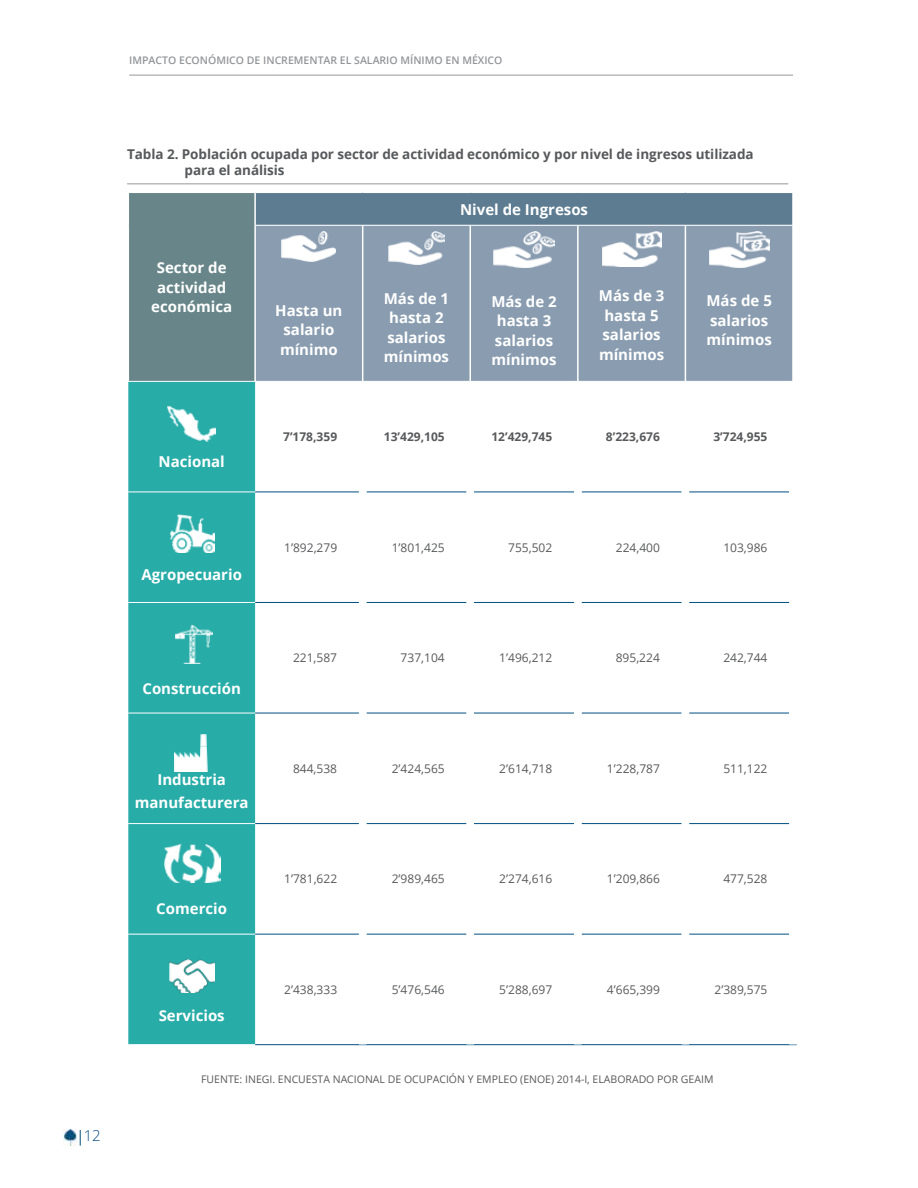
<style>
.page{position:relative;width:918px;height:1188px;background:#fff}
.page>*{position:absolute;margin:0;border:0;box-sizing:border-box;transform-origin:0 0}
.t1{font:700 15px/19.5px "Open Sans";color:#fff;text-align:center}
.t2{font:300 15px "Open Sans";color:#0a4c88}
.t3{font:700 13.5px/16.2px "Open Sans";letter-spacing:-.005em;color:#58595b}
.t4{font:12px "Open Sans";color:#58595b}
.t5{font:700 12px "Open Sans";color:#58595b}
.t6{font:10.5px "Open Sans";color:#58595b}
.t7{font:600 10.5px "Open Sans";color:#939598}
</style>
<div class="page">
<img style="left:64px;top:1130px;width:13px;height:16px">
<svg style="left:80px;top:1130px;width:1px;height:16px"></svg>
<hr style="left:129px;top:75px;width:664px;height:1px;background:#95979a">
<hr style="left:127px;top:184px;width:661px;height:1px;background:#95979a">
<div style="left:128px;top:192px;width:127px;height:189px;background:#688689"></div>
<div style="left:255px;top:192px;width:538px;height:33px;background:#5d7c91"></div>
<div style="left:256px;top:226px;width:536px;height:155px;background:#899cb0"></div>
<div style="left:128px;top:382px;width:127px;height:662px;background:#27aca8"></div>
<hr style="left:792px;top:193px;width:2px;height:32px;background:#fff">
<hr style="left:255px;top:492px;width:104px;height:1px;background:#004f82">
<hr style="left:366px;top:492px;width:101px;height:1px;background:#004f82">
<hr style="left:474px;top:492px;width:100px;height:1px;background:#004f82">
<hr style="left:582px;top:492px;width:100px;height:1px;background:#004f82">
<hr style="left:689px;top:492px;width:100px;height:1px;background:#004f82">
<hr style="left:255px;top:602px;width:104px;height:1px;background:#004f82">
<hr style="left:366px;top:602px;width:101px;height:1px;background:#004f82">
<hr style="left:474px;top:602px;width:100px;height:1px;background:#004f82">
<hr style="left:582px;top:602px;width:100px;height:1px;background:#004f82">
<hr style="left:689px;top:602px;width:100px;height:1px;background:#004f82">
<hr style="left:255px;top:713px;width:104px;height:1px;background:#004f82">
<hr style="left:366px;top:713px;width:101px;height:1px;background:#004f82">
<hr style="left:474px;top:713px;width:100px;height:1px;background:#004f82">
<hr style="left:582px;top:713px;width:100px;height:1px;background:#004f82">
<hr style="left:689px;top:713px;width:100px;height:1px;background:#004f82">
<hr style="left:255px;top:823px;width:104px;height:1px;background:#004f82">
<hr style="left:366px;top:823px;width:101px;height:1px;background:#004f82">
<hr style="left:474px;top:823px;width:100px;height:1px;background:#004f82">
<hr style="left:582px;top:823px;width:100px;height:1px;background:#004f82">
<hr style="left:689px;top:823px;width:100px;height:1px;background:#004f82">
<hr style="left:255px;top:934px;width:104px;height:1px;background:#004f82">
<hr style="left:366px;top:934px;width:101px;height:1px;background:#004f82">
<hr style="left:474px;top:934px;width:100px;height:1px;background:#004f82">
<hr style="left:582px;top:934px;width:100px;height:1px;background:#004f82">
<hr style="left:689px;top:934px;width:100px;height:1px;background:#004f82">
<hr style="left:255px;top:1044px;width:108px;height:1px;background:#004f82">
<hr style="left:363px;top:1044px;width:107px;height:1px;background:#004f82">
<hr style="left:470px;top:1044px;width:108px;height:1px;background:#004f82">
<hr style="left:578px;top:1044px;width:107px;height:1px;background:#004f82">
<hr style="left:685px;top:1044px;width:112px;height:1px;background:#004f82">
<hr style="left:362px;top:225px;width:1px;height:156px;background:#fff">
<hr style="left:470px;top:225px;width:1px;height:156px;background:#fff">
<hr style="left:577px;top:225px;width:2px;height:156px;background:#fff">
<hr style="left:685px;top:225px;width:1px;height:156px;background:#fff">
<hr style="left:128px;top:492px;width:127px;height:1px;background:#fff">
<hr style="left:128px;top:602px;width:127px;height:1px;background:#fff">
<hr style="left:128px;top:713px;width:127px;height:1px;background:#fff">
<hr style="left:128px;top:823px;width:127px;height:1px;background:#fff">
<hr style="left:128px;top:934px;width:127px;height:1px;background:#fff">
<hr style="left:256px;top:192px;width:107px;height:1px;background:#fff">
<hr style="left:363px;top:192px;width:107px;height:1px;background:#fff">
<hr style="left:470px;top:192px;width:108px;height:1px;background:#fff">
<hr style="left:578px;top:192px;width:107px;height:1px;background:#fff">
<hr style="left:685px;top:192px;width:109px;height:1px;background:#fff">
<hr style="left:128px;top:193px;width:1px;height:32px;background:#fff">
<hr style="left:128px;top:225px;width:1px;height:156px;background:#fff">
<hr style="left:128px;top:192px;width:128px;height:1px;background:#fff">
<hr style="left:254px;top:193px;width:2px;height:32px;background:#fff">
<hr style="left:254px;top:225px;width:2px;height:156px;background:#fff">
<img style="left:282px;top:231px;width:54px;height:31px">
<img style="left:389px;top:231px;width:55px;height:34px">
<img style="left:494px;top:231px;width:60px;height:37px">
<img style="left:602px;top:231px;width:59px;height:36px">
<img style="left:709px;top:231px;width:60px;height:36px">
<img style="left:168px;top:406px;width:48px;height:35px">
<img style="left:171px;top:515px;width:44px;height:38px">
<img style="left:175px;top:624px;width:38px;height:40px">
<img style="left:175px;top:734px;width:32px;height:38px">
<img style="left:165px;top:845px;width:55px;height:37px">
<img style="left:170px;top:960px;width:45px;height:33px">
<p class="t7" style="left:129px;top:53px;width:375px">IMPACTO ECONÓMICO DE INCREMENTAR EL SALARIO MÍNIMO EN MÉXICO</p>
<p class="t3" style="left:185px;top:146px;width:571px;text-indent:-57px">Tabla 2. Población ocupada por sector de actividad económico y por nivel de ingresos utilizada para el análisis</p>
<p class="t1" style="left:151px;top:258px;width:83px">Sector de actividad económica</p>
<p class="t1" style="left:159px;top:451px;width:68px">Nacional</p>
<p class="t1" style="left:275px;top:300px;width:69px">Hasta un salario mínimo</p>
<p class="t1" style="left:460px;top:199px;width:130px">Nivel de Ingresos</p>
<p class="t1" style="left:384px;top:288px;width:67px">Más de 1 hasta 2 salarios mínimos</p>
<p class="t1" style="left:491px;top:291px;width:67px">Más de 2 hasta 3 salarios mínimos</p>
<p class="t1" style="left:599px;top:286px;width:67px">Más de 3 hasta 5 salarios mínimos</p>
<p class="t1" style="left:707px;top:291px;width:67px;text-align:left">Más de 5 salarios mínimos</p>
<p class="t5" style="left:283px;top:428px;width:56px">7’178,359</p>
<p class="t5" style="left:384px;top:428px;width:62px">13’429,105</p>
<p class="t5" style="left:491px;top:428px;width:62px">12’429,745</p>
<p class="t5" style="left:606px;top:428px;width:56px">8’223,676</p>
<p class="t5" style="left:713px;top:428px;width:56px">3’724,955</p>
<p class="t2" style="left:84px;top:1126px;width:19px">12</p>
<p class="t1" style="left:141px;top:564px;width:102px">Agropecuario</p>
<p class="t1" style="left:142px;top:678px;width:100px">Construcción</p>
<p class="t1" style="left:135px;top:768px;width:115px;line-height:22.5px">Industria manufacturera</p>
<p class="t1" style="left:156px;top:899px;width:72px">Comercio</p>
<p class="t1" style="left:159px;top:1006px;width:68px">Servicios</p>
<p class="t4" style="left:284px;top:539px;width:55px">1’892,279</p>
<p class="t4" style="left:392px;top:539px;width:55px">1’801,425</p>
<p class="t4" style="left:508px;top:539px;width:46px">755,502</p>
<p class="t4" style="left:616px;top:539px;width:46px">224,400</p>
<p class="t4" style="left:723px;top:539px;width:46px">103,986</p>
<p class="t4" style="left:293px;top:650px;width:46px">221,587</p>
<p class="t4" style="left:401px;top:650px;width:46px">737,104</p>
<p class="t4" style="left:499px;top:650px;width:55px">1’496,212</p>
<p class="t4" style="left:616px;top:650px;width:46px">895,224</p>
<p class="t4" style="left:723px;top:650px;width:46px">242,744</p>
<p class="t4" style="left:293px;top:760px;width:46px">844,538</p>
<p class="t4" style="left:392px;top:760px;width:55px">2’424,565</p>
<p class="t4" style="left:499px;top:760px;width:55px">2’614,718</p>
<p class="t4" style="left:607px;top:760px;width:55px">1’228,787</p>
<p class="t4" style="left:723px;top:760px;width:46px">511,122</p>
<p class="t4" style="left:284px;top:871px;width:55px">1’781,622</p>
<p class="t4" style="left:392px;top:871px;width:55px">2’989,465</p>
<p class="t4" style="left:499px;top:871px;width:55px">2’274,616</p>
<p class="t4" style="left:607px;top:871px;width:55px">1’209,866</p>
<p class="t4" style="left:723px;top:871px;width:46px">477,528</p>
<p class="t4" style="left:284px;top:981px;width:55px">2’438,333</p>
<p class="t4" style="left:392px;top:981px;width:55px">5’476,546</p>
<p class="t4" style="left:499px;top:981px;width:55px">5’288,697</p>
<p class="t4" style="left:607px;top:981px;width:55px">4’665,399</p>
<p class="t4" style="left:714px;top:981px;width:55px">2’389,575</p>
<p class="t6" style="left:201px;top:1072px;width:514px">FUENTE: INEGI. ENCUESTA NACIONAL DE OCUPACIÓN Y EMPLEO (ENOE) 2014-I, ELABORADO POR GEAIM</p>
</div>
